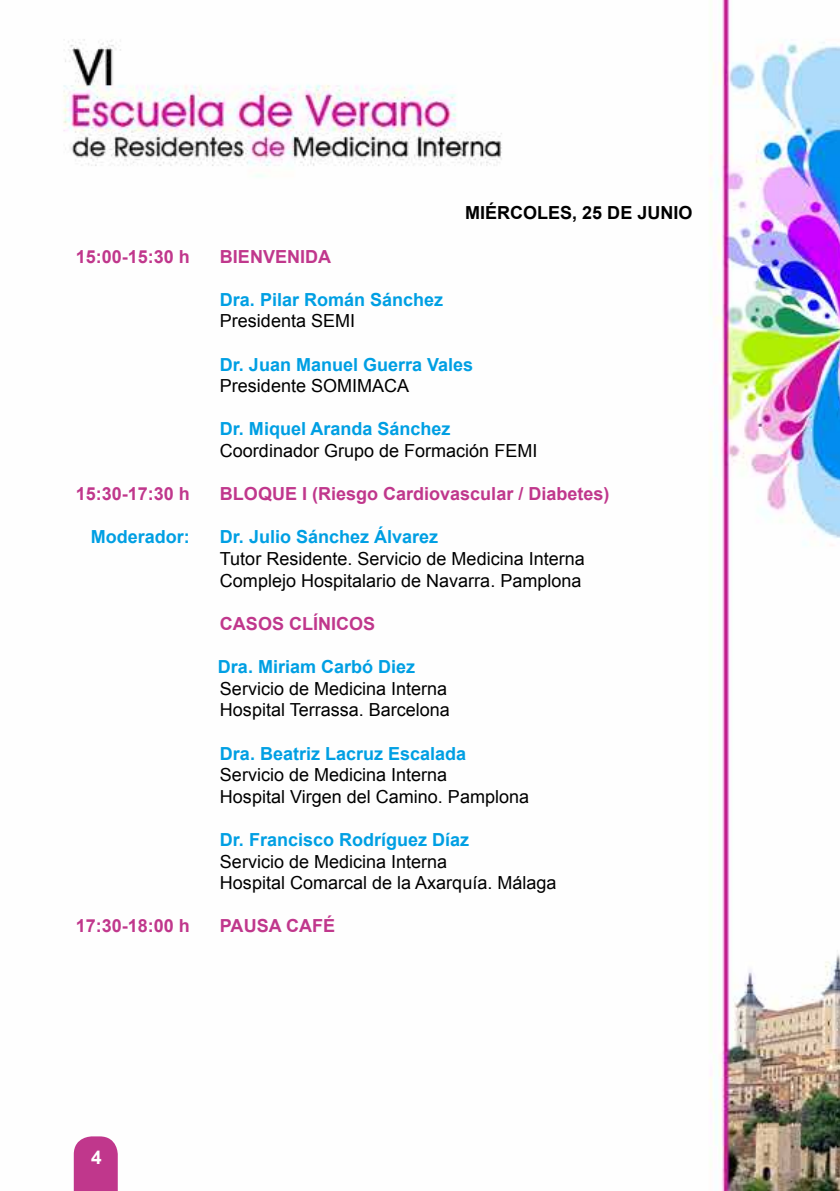
<style>
.page{position:relative;width:840px;height:1191px;background:#fff}
.page>*{position:absolute;margin:0;border:0;box-sizing:border-box;transform-origin:0 0}
.t1{font:700 19px "Arial";color:#fff}
.t2{font:18px/21.6px "Arial";color:#000}
.t3{font:700 18px "Arial";color:#009fe3}
.t4{font:700 18px "Arial";color:#c0378c}
.t5{font:700 18px "Arial";color:#000}
</style>
<div class="page">
<img style="left:63px;top:0;width:776px;height:1191px">
<svg style="left:74px;top:1136px;width:44px;height:55px;background:#c44393"></svg>
<p class="t5" style="left:465px;top:201px;width:229px">MIÉRCOLES, 25 DE JUNIO</p>
<p class="t4" style="left:76px;top:244px;width:116px">15:00-15:30 h</p>
<p class="t4" style="left:220px;top:244px;width:113px">BIENVENIDA</p>
<p class="t3" style="left:220px;top:287px;width:225px">Dra. Pilar Román Sánchez</p>
<p class="t2" style="left:220px;top:310px;width:137px">Presidenta SEMI</p>
<p class="t3" style="left:220px;top:352px;width:255px">Dr. Juan Manuel Guerra Vales</p>
<p class="t2" style="left:220px;top:375px;width:191px">Presidente SOMIMACA</p>
<p class="t3" style="left:220px;top:417px;width:232px">Dr. Miquel Aranda Sánchez</p>
<p class="t2" style="left:220px;top:440px;width:319px">Coordinador Grupo de Formación FEMI</p>
<p class="t4" style="left:76px;top:482px;width:116px">15:30-17:30 h</p>
<p class="t4" style="left:220px;top:482px;width:391px">BLOQUE I (Riesgo Cardiovascular / Diabetes)</p>
<p class="t3" style="left:91px;top:525px;width:100px">Moderador:</p>
<p class="t3" style="left:220px;top:525px;width:220px">Dr. Julio Sánchez Álvarez</p>
<p class="t2" style="left:220px;top:548px;width:366px">Tutor Residente. Servicio de Medicina Interna<br>Complejo Hospitalario de Navarra. Pamplona</p>
<p class="t4" style="left:220px;top:611px;width:157px">CASOS CLÍNICOS</p>
<p class="t3" style="left:218px;top:655px;width:199px">Dra. Miriam Carbó Diez</p>
<p class="t2" style="left:220px;top:678px;width:231px">Servicio de Medicina Interna<br>Hospital Terrassa. Barcelona</p>
<p class="t3" style="left:220px;top:741px;width:248px">Dra. Beatriz Lacruz Escalada</p>
<p class="t2" style="left:220px;top:764px;width:310px">Servicio de Medicina Interna<br>Hospital Virgen del Camino. Pamplona</p>
<p class="t3" style="left:220px;top:827px;width:251px">Dr. Francisco Rodríguez Díaz</p>
<p class="t2" style="left:220px;top:850px;width:338px">Servicio de Medicina Interna<br>Hospital Comarcal de la Axarquía. Málaga</p>
<p class="t4" style="left:76px;top:914px;width:116px">17:30-18:00 h</p>
<p class="t4" style="left:220px;top:914px;width:117px">PAUSA CAFÉ</p>
<p class="t1" style="left:91px;top:1144px;width:12px">4</p>
</div>
